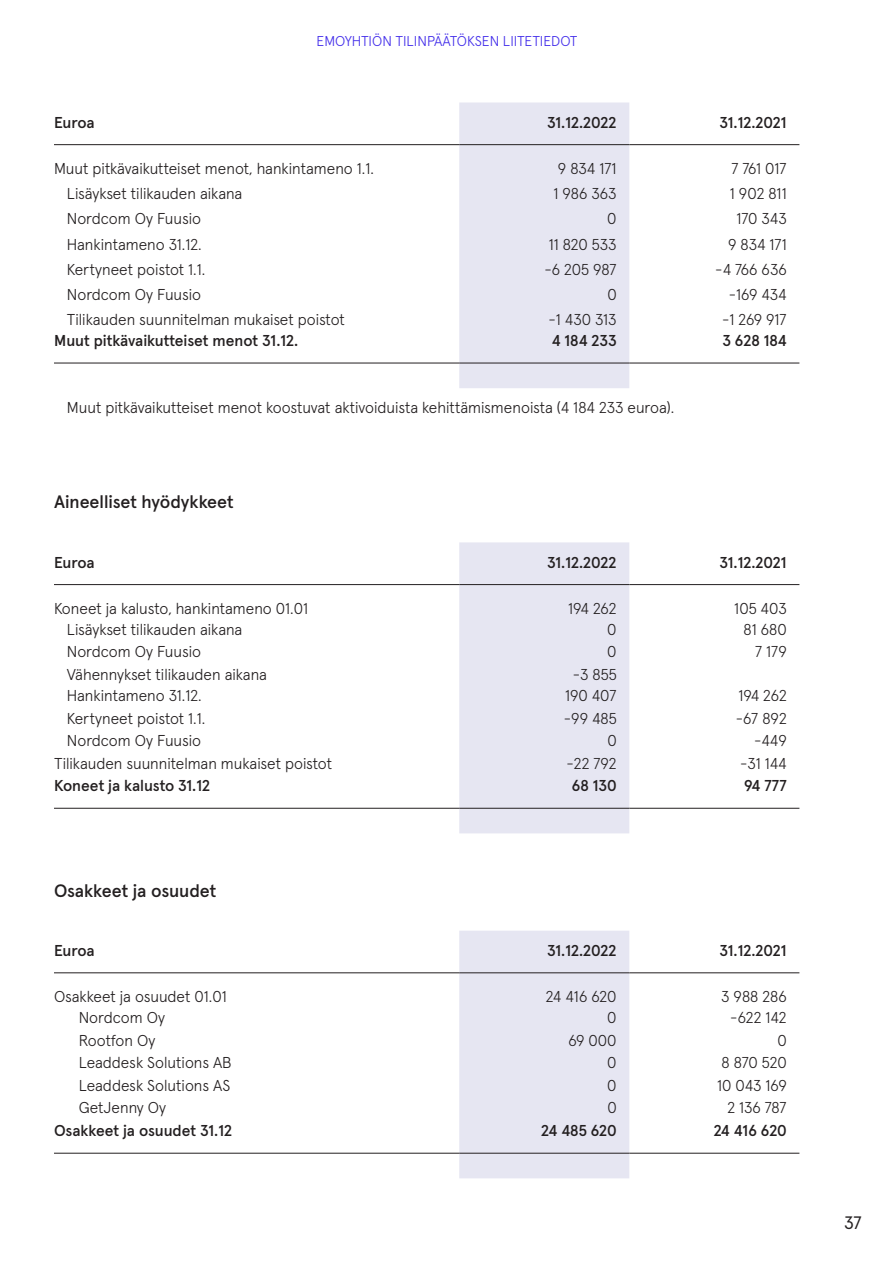
<style>
.page{position:relative;width:893px;height:1263px;background:#fff}
.page>*{position:absolute;margin:0;border:0;box-sizing:border-box;transform-origin:0 0}
.t1{font:500 18px "Apercu Pro";color:#231f20}
.t2{font:18px "Apercu Pro";color:#231f20}
.t3{font:300 15.75px "Apercu Pro";color:#231f20}
.t4{font:500 15.75px "Apercu Pro";color:#231f20}
.t5{font:300 14.25px "Apercu Pro";color:#432eea}
</style>
<div class="page">
<div style="left:459px;top:542px;width:170px;height:291px;background:#e6e6f2"></div>
<hr style="left:54px;top:584px;width:405px;height:1px;background:#231f20">
<hr style="left:459px;top:584px;width:170px;height:1px;background:#231f20">
<hr style="left:629px;top:584px;width:170px;height:1px;background:#231f20">
<hr style="left:54px;top:808px;width:405px;height:1px;background:#231f20">
<hr style="left:459px;top:808px;width:170px;height:1px;background:#231f20">
<hr style="left:629px;top:808px;width:170px;height:1px;background:#231f20">
<div style="left:459px;top:931px;width:170px;height:247px;background:#e6e6f2"></div>
<hr style="left:54px;top:972px;width:405px;height:1px;background:#231f20">
<hr style="left:459px;top:972px;width:170px;height:1px;background:#231f20">
<hr style="left:629px;top:972px;width:170px;height:1px;background:#231f20">
<hr style="left:54px;top:1153px;width:405px;height:1px;background:#231f20">
<hr style="left:459px;top:1153px;width:170px;height:1px;background:#231f20">
<hr style="left:629px;top:1153px;width:170px;height:1px;background:#231f20">
<div style="left:459px;top:102px;width:170px;height:286px;background:#e6e6f2"></div>
<hr style="left:54px;top:363px;width:405px;height:1px;background:#231f20">
<hr style="left:459px;top:363px;width:170px;height:1px;background:#231f20">
<hr style="left:629px;top:363px;width:170px;height:1px;background:#231f20">
<hr style="left:54px;top:144px;width:405px;height:1px;background:#231f20">
<hr style="left:459px;top:144px;width:170px;height:1px;background:#231f20">
<hr style="left:629px;top:144px;width:170px;height:1px;background:#231f20">
<p class="t5" style="left:317px;top:30px;width:263px">Emoyhtiön tilinpäätöksen liitetiedot</p>
<p class="t4" style="left:54px;top:110px;width:42px">Euroa</p>
<p class="t4" style="left:547px;top:110px;width:71px">31.12.2022</p>
<p class="t4" style="left:719px;top:110px;width:69px">31.12.2021</p>
<p class="t3" style="left:54px;top:157px;width:321px">M uut pitkävaikutteiset menot, hankintameno 1.1.</p>
<p class="t3" style="left:558px;top:157px;width:60px">9 834 171</p>
<p class="t3" style="left:731px;top:157px;width:57px">7 761 017</p>
<p class="t3" style="left:67px;top:182px;width:177px">Lisäykset tilikauden aikana</p>
<p class="t3" style="left:554px;top:182px;width:65px">1 986 363</p>
<p class="t3" style="left:730px;top:182px;width:58px">1 902 811</p>
<p class="t3" style="left:67px;top:207px;width:136px">Nordcom Oy Fuusio</p>
<p class="t3" style="left:607px;top:207px;width:11px">0</p>
<p class="t3" style="left:736px;top:207px;width:52px">170 343</p>
<p class="t3" style="left:67px;top:232px;width:136px">Hankintameno 31.12.</p>
<p class="t3" style="left:549px;top:232px;width:69px">11 820 533</p>
<p class="t3" style="left:728px;top:232px;width:60px">9 834 171</p>
<p class="t3" style="left:67px;top:257px;width:140px">Kertyneet poistot 1.1.</p>
<p class="t3" style="left:544px;top:257px;width:74px">-6 205 987</p>
<p class="t3" style="left:715px;top:257px;width:73px">-4 766 636</p>
<p class="t3" style="left:67px;top:282px;width:136px">Nordcom Oy Fuusio</p>
<p class="t3" style="left:607px;top:282px;width:11px">0</p>
<p class="t3" style="left:729px;top:282px;width:59px">-169 434</p>
<p class="t3" style="left:67px;top:308px;width:280px">Tilikauden suunnitelman mukaiset poistot</p>
<p class="t3" style="left:549px;top:308px;width:70px">-1 430 313</p>
<p class="t3" style="left:722px;top:308px;width:66px">-1 269 917</p>
<p class="t4" style="left:54px;top:328px;width:246px">Muut pitkävaikutteiset menot 31.12.</p>
<p class="t4" style="left:552px;top:328px;width:67px">4 184 233</p>
<p class="t4" style="left:722px;top:328px;width:66px">3 628 184</p>
<p class="t3" style="left:67px;top:396px;width:609px">M uut pitkävaikutteiset menot koostuvat aktivoiduista kehittämismenoista (4 184 233 euroa).</p>
<p class="t1" style="left:54px;top:488px;width:181px">Aineelliset hyödykkeet</p>
<p class="t4" style="left:54px;top:550px;width:42px">Euroa</p>
<p class="t4" style="left:547px;top:550px;width:71px">31.12.2022</p>
<p class="t4" style="left:719px;top:550px;width:69px">31.12.2021</p>
<p class="t3" style="left:54px;top:596px;width:256px">Koneet ja kalusto, hankintameno 01.01</p>
<p class="t3" style="left:568px;top:596px;width:50px">194 262</p>
<p class="t3" style="left:734px;top:596px;width:54px">105 403</p>
<p class="t3" style="left:67px;top:617px;width:177px">Lisäykset tilikauden aikana</p>
<p class="t3" style="left:607px;top:617px;width:11px">0</p>
<p class="t3" style="left:744px;top:617px;width:45px">81 680</p>
<p class="t3" style="left:67px;top:640px;width:136px">Nordcom Oy Fuusio</p>
<p class="t3" style="left:607px;top:640px;width:11px">0</p>
<p class="t3" style="left:755px;top:640px;width:33px">7 179</p>
<p class="t3" style="left:67px;top:662px;width:202px">Vähennykset tilikauden aikana</p>
<p class="t3" style="left:573px;top:662px;width:45px">-3 855</p>
<p class="t3" style="left:67px;top:684px;width:136px">Hankintameno 31.12.</p>
<p class="t3" style="left:565px;top:684px;width:53px">190 407</p>
<p class="t3" style="left:738px;top:684px;width:50px">194 262</p>
<p class="t3" style="left:67px;top:706px;width:140px">Kertyneet poistot 1.1.</p>
<p class="t3" style="left:564px;top:706px;width:54px">-99 485</p>
<p class="t3" style="left:736px;top:706px;width:53px">-67 892</p>
<p class="t3" style="left:67px;top:729px;width:136px">Nordcom Oy Fuusio</p>
<p class="t3" style="left:607px;top:729px;width:11px">0</p>
<p class="t3" style="left:754px;top:729px;width:34px">-449</p>
<p class="t3" style="left:54px;top:751px;width:280px">Tilikauden suunnitelman mukaiset poistot</p>
<p class="t3" style="left:567px;top:751px;width:52px">-22 792</p>
<p class="t3" style="left:740px;top:751px;width:48px">-31 144</p>
<p class="t4" style="left:54px;top:773px;width:158px">Koneet ja kalusto 31.12</p>
<p class="t4" style="left:572px;top:773px;width:46px">68 130</p>
<p class="t4" style="left:744px;top:773px;width:44px">94 777</p>
<p class="t1" style="left:54px;top:876px;width:164px">Osakkeet ja osuudet</p>
<p class="t4" style="left:54px;top:938px;width:42px">Euroa</p>
<p class="t4" style="left:547px;top:938px;width:71px">31.12.2022</p>
<p class="t4" style="left:719px;top:938px;width:69px">31.12.2021</p>
<p class="t3" style="left:54px;top:985px;width:174px">Osakkeet ja osuudet 01.01</p>
<p class="t3" style="left:546px;top:985px;width:72px">24 416 620</p>
<p class="t3" style="left:721px;top:985px;width:67px">3 988 286</p>
<p class="t3" style="left:79px;top:1006px;width:88px">Nordcom Oy</p>
<p class="t3" style="left:607px;top:1006px;width:11px">0</p>
<p class="t3" style="left:730px;top:1006px;width:58px">-622 142</p>
<p class="t3" style="left:79px;top:1028px;width:78px">Rootfon Oy</p>
<p class="t3" style="left:568px;top:1028px;width:50px">69 000</p>
<p class="t3" style="left:777px;top:1028px;width:11px">0</p>
<p class="t3" style="left:79px;top:1051px;width:155px">Leaddesk Solutions AB</p>
<p class="t3" style="left:607px;top:1051px;width:11px">0</p>
<p class="t3" style="left:722px;top:1051px;width:67px">8 870 520</p>
<p class="t3" style="left:79px;top:1073px;width:153px">Leaddesk Solutions AS</p>
<p class="t3" style="left:607px;top:1073px;width:11px">0</p>
<p class="t3" style="left:717px;top:1073px;width:71px">10 043 169</p>
<p class="t3" style="left:79px;top:1096px;width:89px">GetJenny Oy</p>
<p class="t3" style="left:607px;top:1096px;width:11px">0</p>
<p class="t3" style="left:727px;top:1096px;width:61px">2 136 787</p>
<p class="t4" style="left:54px;top:1118px;width:180px">Osakkeet ja osuudet 31.12</p>
<p class="t4" style="left:541px;top:1118px;width:77px">24 485 620</p>
<p class="t4" style="left:714px;top:1118px;width:75px">24 416 620</p>
<p class="t2" style="left:844px;top:1209px;width:19px">37</p>
</div>
